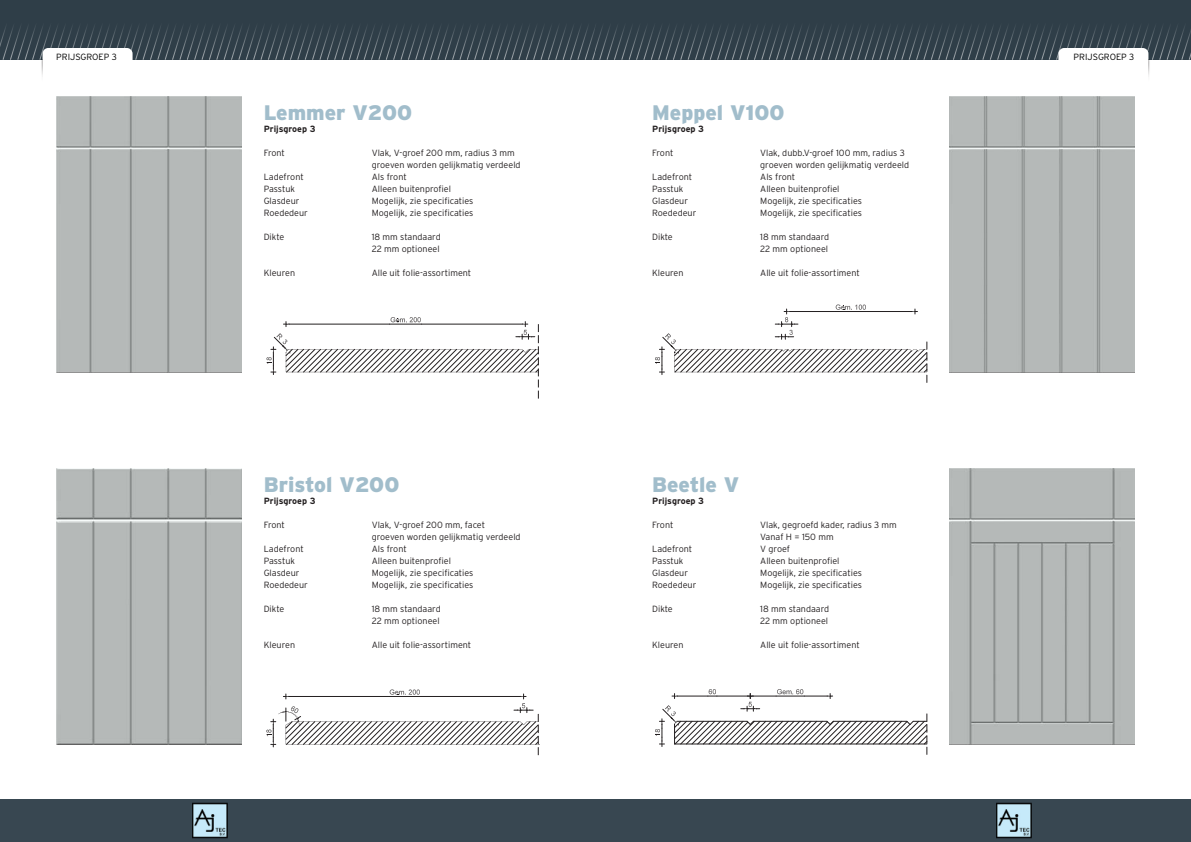
<style>
.page{position:relative;width:1191px;height:842px;background:#fff}
.page>*{position:absolute;margin:0;border:0;box-sizing:border-box;transform-origin:0 0}
.t1{font:900 21px "Interstate";color:#a1bdcb}
.t2{font:300 9px/12px "Interstate";color:#231f20}
.t3{font:700 9px "Interstate";color:#231f20}
.t4{font:300 9px "Interstate";color:#000}
</style>
<div class="page">
<img style="left:56px;top:96px;width:185px;height:276px">
<img style="left:56px;top:468px;width:185px;height:276px">
<img style="left:949px;top:96px;width:185px;height:276px">
<img style="left:949px;top:468px;width:185px;height:276px">
<svg style="left:266px;top:317px;width:273px;height:82px"></svg>
<svg style="left:266px;top:689px;width:273px;height:67px"></svg>
<svg style="left:655px;top:689px;width:273px;height:66px"></svg>
<svg style="left:655px;top:305px;width:273px;height:78px"></svg>
<svg style="left:0;top:0;width:1191px;height:60px;background:#33424c"></svg>
<div style="left:51px;top:794px;width:65px;height:37px;background:linear-gradient(to right,#fff,#fff);border-radius:6px"></div>
<div style="left:43px;top:48px;width:90px;height:21px;background:#fff;border-radius:6px"></div>
<img style="left:41px;top:60px;width:2px;height:17px">
<div style="left:1058px;top:48px;width:90px;height:21px;background:#fff;border-radius:6px"></div>
<img style="left:1148px;top:60px;width:2px;height:17px">
<div style="left:0;top:800px;width:1191px;height:42px;background:#384751"></div>
<p class="t4" style="left:56px;top:52px;width:62px">PRIJSGROEP 3</p>
<p class="t4" style="left:1073px;top:52px;width:62px">PRIJSGROEP 3</p>
<h1 class="t1" style="left:264px;top:101px;width:150px">Lemmer V200</h1>
<h1 class="t1" style="left:652px;top:101px;width:134px">Meppel V100</h1>
<p class="t3" style="left:264px;top:124px;width:53px">Prijsgroep 3</p>
<p class="t2" style="left:264px;top:147px;width:23px">Front</p>
<p class="t2" style="left:372px;top:147px;width:150px">Vlak, V-groef 200 mm, radius 3 mm groeven worden gelijkmatig verdeeld</p>
<p class="t2" style="left:264px;top:171px;width:42px">Ladefront</p>
<p class="t2" style="left:372px;top:171px;width:37px">Als front</p>
<p class="t2" style="left:264px;top:183px;width:33px">Passtuk</p>
<p class="t2" style="left:372px;top:183px;width:81px">Alleen buitenprofiel</p>
<p class="t2" style="left:264px;top:195px;width:37px">Glasdeur</p>
<p class="t2" style="left:372px;top:195px;width:103px">Mogelijk, zie specificaties</p>
<p class="t2" style="left:264px;top:207px;width:46px">Roededeur</p>
<p class="t2" style="left:372px;top:207px;width:103px">Mogelijk, zie specificaties</p>
<p class="t2" style="left:264px;top:231px;width:22px">Dikte</p>
<p class="t2" style="left:372px;top:231px;width:70px">18 mm standaard<br>22 mm optioneel</p>
<p class="t2" style="left:264px;top:267px;width:33px">Kleuren</p>
<p class="t2" style="left:372px;top:267px;width:101px">Alle uit folie-assortiment</p>
<p class="t3" style="left:652px;top:124px;width:53px">Prijsgroep 3</p>
<p class="t2" style="left:652px;top:147px;width:23px">Front</p>
<p class="t2" style="left:760px;top:147px;width:150px">Vlak, dubb.V-groef 100 mm, radius 3 groeven worden gelijkmatig verdeeld</p>
<p class="t2" style="left:652px;top:171px;width:42px">Ladefront</p>
<p class="t2" style="left:760px;top:171px;width:37px">Als front</p>
<p class="t2" style="left:652px;top:183px;width:33px">Passtuk</p>
<p class="t2" style="left:760px;top:183px;width:81px">Alleen buitenprofiel</p>
<p class="t2" style="left:652px;top:195px;width:37px">Glasdeur</p>
<p class="t2" style="left:760px;top:195px;width:103px">Mogelijk, zie specificaties</p>
<p class="t2" style="left:652px;top:207px;width:46px">Roededeur</p>
<p class="t2" style="left:760px;top:207px;width:103px">Mogelijk, zie specificaties</p>
<p class="t2" style="left:652px;top:231px;width:22px">Dikte</p>
<p class="t2" style="left:760px;top:231px;width:70px">18 mm standaard<br>22 mm optioneel</p>
<p class="t2" style="left:652px;top:267px;width:33px">Kleuren</p>
<p class="t2" style="left:760px;top:267px;width:101px">Alle uit folie-assortiment</p>
<h1 class="t1" style="left:264px;top:473px;width:137px">Bristol V200</h1>
<h1 class="t1" style="left:652px;top:473px;width:89px">Beetle V</h1>
<p class="t3" style="left:264px;top:496px;width:53px">Prijsgroep 3</p>
<p class="t2" style="left:264px;top:519px;width:23px">Front</p>
<p class="t2" style="left:372px;top:519px;width:150px">Vlak, V-groef 200 mm, facet<br>groeven worden gelijkmatig verdeeld</p>
<p class="t2" style="left:264px;top:543px;width:42px">Ladefront</p>
<p class="t2" style="left:372px;top:543px;width:37px">Als front</p>
<p class="t2" style="left:264px;top:555px;width:33px">Passtuk</p>
<p class="t2" style="left:372px;top:555px;width:81px">Alleen buitenprofiel</p>
<p class="t2" style="left:264px;top:567px;width:37px">Glasdeur</p>
<p class="t2" style="left:372px;top:567px;width:103px">Mogelijk, zie specificaties</p>
<p class="t2" style="left:264px;top:579px;width:46px">Roededeur</p>
<p class="t2" style="left:372px;top:579px;width:103px">Mogelijk, zie specificaties</p>
<p class="t2" style="left:264px;top:603px;width:22px">Dikte</p>
<p class="t2" style="left:372px;top:603px;width:70px">18 mm standaard<br>22 mm optioneel</p>
<p class="t2" style="left:264px;top:639px;width:33px">Kleuren</p>
<p class="t2" style="left:372px;top:639px;width:101px">Alle uit folie-assortiment</p>
<p class="t3" style="left:652px;top:496px;width:53px">Prijsgroep 3</p>
<p class="t2" style="left:652px;top:519px;width:23px">Front</p>
<p class="t2" style="left:760px;top:519px;width:138px">Vlak, gegroefd kader, radius 3 mm<br>Vanaf H = 150 mm</p>
<p class="t2" style="left:652px;top:543px;width:42px">Ladefront</p>
<p class="t2" style="left:760px;top:543px;width:31px">V groef</p>
<p class="t2" style="left:652px;top:555px;width:33px">Passtuk</p>
<p class="t2" style="left:760px;top:555px;width:81px">Alleen buitenprofiel</p>
<p class="t2" style="left:652px;top:567px;width:37px">Glasdeur</p>
<p class="t2" style="left:760px;top:567px;width:103px">Mogelijk, zie specificaties</p>
<p class="t2" style="left:652px;top:579px;width:46px">Roededeur</p>
<p class="t2" style="left:760px;top:579px;width:103px">Mogelijk, zie specificaties</p>
<p class="t2" style="left:652px;top:603px;width:22px">Dikte</p>
<p class="t2" style="left:760px;top:603px;width:70px">18 mm standaard<br>22 mm optioneel</p>
<p class="t2" style="left:652px;top:639px;width:33px">Kleuren</p>
<p class="t2" style="left:760px;top:639px;width:101px">Alle uit folie-assortiment</p>
</div>
